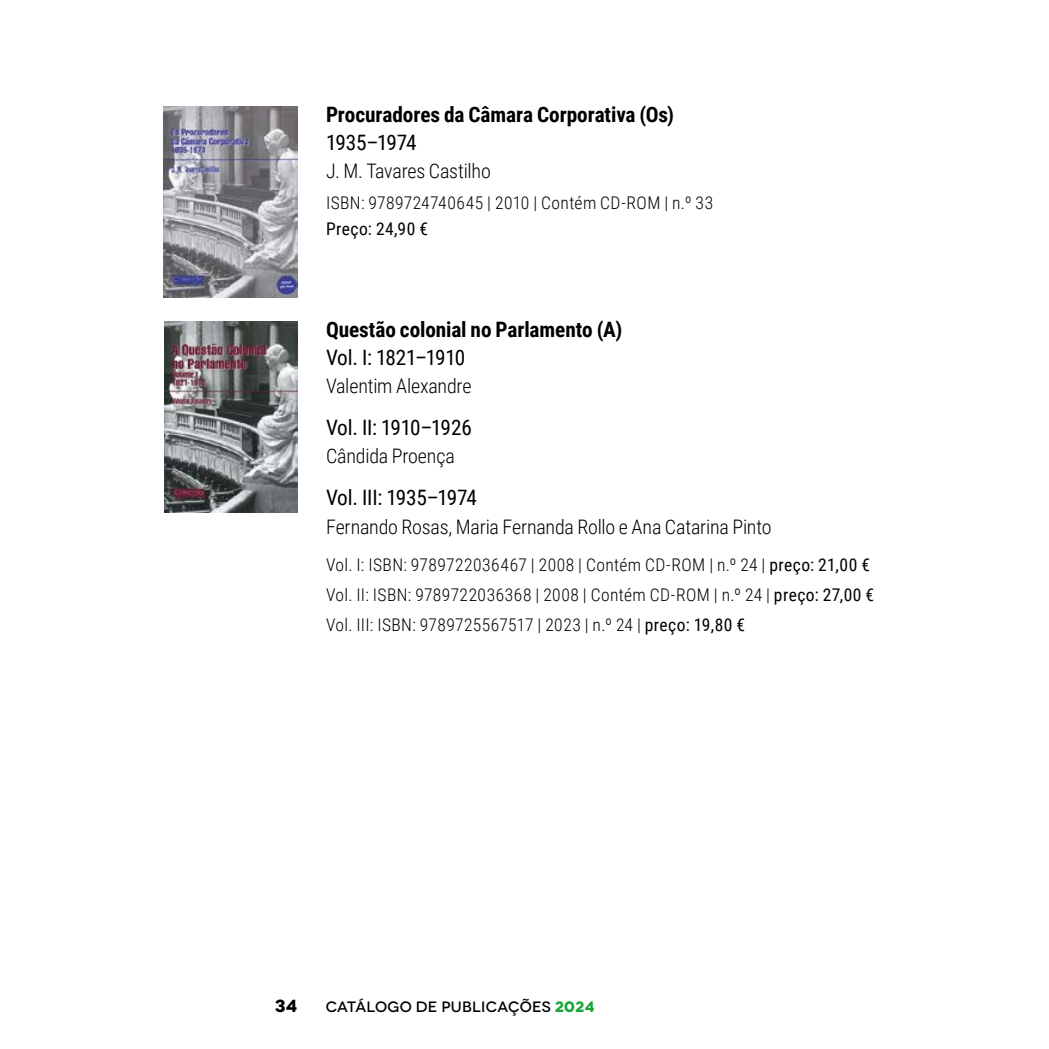
<style>
.page{position:relative;width:1049px;height:1049px;background:#fff}
.page>*{position:absolute;margin:0;border:0;box-sizing:border-box;transform-origin:0 0}
.t1{font:700 21.25px "Roboto Condensed";letter-spacing:-.005em;color:#000}
.t2{font:21.25px "Roboto Condensed";letter-spacing:-.015em;color:#000}
.t3{font:21.25px "Roboto Condensed";letter-spacing:-.035em;color:#000}
.t4{font:300 20px "Roboto Condensed";letter-spacing:-.01em;color:#000}
.t5{font:300 17.5px/30px "Roboto Condensed";letter-spacing:.02em;color:#000}
.t6{font:17.5px "Roboto Condensed";letter-spacing:.025em;color:#000}
.t7{font:700 17.5px "Novecentowide";color:#000}
.t8{font:500 15px "Novecentowide";letter-spacing:.015em;color:#000}
.s1{font-weight:400}
.s2{font-weight:700;color:#19a538}
</style>
<div class="page">
<img style="left:164px;top:106px;width:134px;height:192px">
<img style="left:164px;top:321px;width:134px;height:191px">
<p class="t1" style="left:326px;top:100px;width:349px">Procuradores da Câmara Corporativa (Os)</p>
<p class="t3" style="left:326px;top:127px;width:92px">1935–1974</p>
<p class="t4" style="left:326px;top:157px;width:166px">J. M. Tavares Castilho</p>
<p class="t5" style="left:326px;top:187px;width:389px">ISBN: 9789724740645 | 2010 | Contém CD-ROM | n.º 33</p>
<p class="t6" style="left:326px;top:217px;width:103px">Preço: 24,90 €</p>
<p class="t1" style="left:326px;top:315px;width:298px">Questão colonial no Parlamento (A)</p>
<p class="t2" style="left:326px;top:342px;width:141px">Vol. I: 1821–1910</p>
<p class="t4" style="left:326px;top:372px;width:147px">Valentim Alexandre</p>
<p class="t2" style="left:326px;top:412px;width:147px">Vol. II: 1910–1926</p>
<p class="t4" style="left:326px;top:442px;width:130px">Cândida Proença</p>
<p class="t2" style="left:326px;top:482px;width:152px">Vol. III: 1935–1974</p>
<p class="t4" style="left:326px;top:512px;width:447px">Fernando Rosas, Maria Fernanda Rollo e Ana Catarina Pinto</p>
<p class="t5" style="left:326px;top:549px;width:550px">Vol. I: ISBN: 9789722036467 | 2008 | Contém CD-ROM | n.º 24 | <span class="s1">preço: 21,00 €<br></span>Vol. II: ISBN: 9789722036368 | 2008 | Contém CD-ROM | n.º 24 | <span class="s1">preço: 27,00 €<br></span>Vol. III: ISBN: 9789725567517 | 2023 | n.º 24 | <span class="s1">preço: 19,80 €</span></p>
<p class="t7" style="left:275px;top:995px;width:24px">34</p>
<p class="t8" style="left:326px;top:998px;width:270px">CATÁLOGO DE PUBLICAÇÕES <span class="s2">2024</span></p>
</div>
